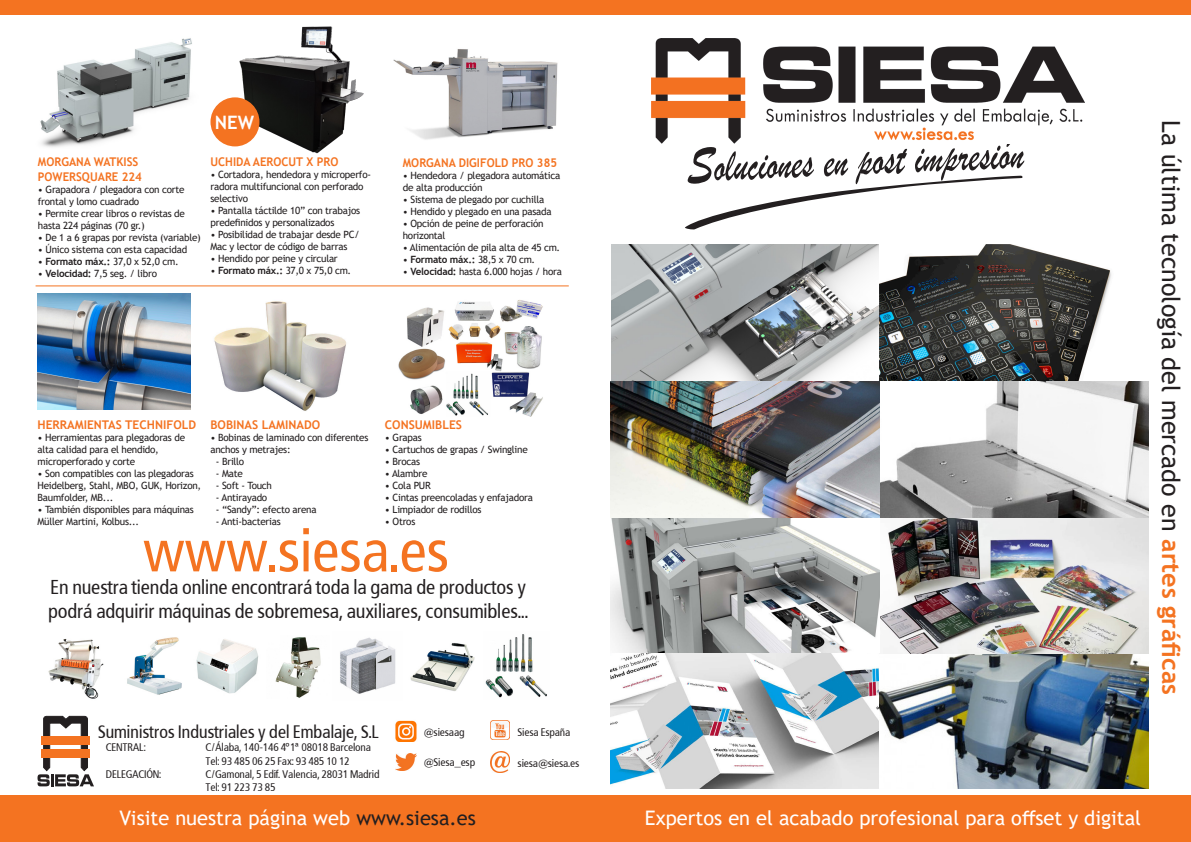
<style>
.page{position:relative;width:1191px;height:842px;background:#fff}
.page>*{position:absolute;margin:0;border:0;box-sizing:border-box;transform-origin:0 0}
.t1{font:60px "Carlos Noseven";color:#f47321}
.t2{font:25px "Trebuchet MS";color:#231f20}
.t3{font:20px "Carlos Noseven";color:#231f20}
.t4{font:20px "Trebuchet MS";color:#fff}
.t5{font:700 18.5px "Trebuchet MS";color:#fff}
.t6{font:18px "Carlos Noseven";color:#231f20}
.t7{font:700 12px "Trebuchet MS";color:#f47321;scale:.95 1}
.t8{font:700 12px "Trebuchet MS";color:#f47321}
.t9{font:11px/13.2px "Carlos Noseven";color:#231f20}
.t10{font:10px/12px "Trebuchet MS";letter-spacing:-.025em;color:#231f20}
.t11{font:700 10px "Trebuchet MS";letter-spacing:-.025em;color:#231f20}
.s1{font-weight:700}
.s2{font-weight:400}
.s3{font-family:"Trebuchet MS"}
.s4{color:#231f20}
.s5{font-weight:700;color:#f47321}
</style>
<div class="page">
<img style="left:610px;top:381px;width:539px;height:408px">
<div style="left:0;top:796px;width:1191px;height:46px;background:#f47321"></div>
<svg style="left:685px;top:143px;width:339px;height:87px"></svg>
<div style="left:0;top:0;width:1191px;height:14px;background:#f47321"></div>
<img style="left:214px;top:301px;width:133px;height:110px">
<img style="left:410px;top:643px;width:65px;height:48px">
<img style="left:196px;top:639px;width:63px;height:55px">
<img style="left:340px;top:637px;width:56px;height:57px">
<img style="left:275px;top:637px;width:46px;height:61px">
<img style="left:48px;top:639px;width:56px;height:60px">
<img style="left:485px;top:634px;width:62px;height:64px">
<img style="left:490px;top:752px;width:20px;height:21px">
<img style="left:395px;top:754px;width:21px;height:16px">
<img style="left:491px;top:721px;width:18px;height:19px">
<svg style="left:38px;top:716px;width:56px;height:70px"></svg>
<hr style="left:36px;top:285px;width:533px;height:1px;background:#f47321">
<img style="left:231px;top:26px;width:133px;height:128px">
<img style="left:127px;top:637px;width:55px;height:58px">
<img style="left:651px;top:38px;width:433px;height:105px">
<img style="left:611px;top:245px;width:500px;height:136px">
<img style="left:40px;top:38px;width:152px;height:109px">
<img style="left:394px;top:49px;width:164px;height:91px">
<img style="left:38px;top:294px;width:153px;height:115px">
<img style="left:398px;top:300px;width:145px;height:116px">
<img style="left:395px;top:720px;width:22px;height:22px">
<div style="left:210px;top:97px;width:49px;height:49px;background:#f47321;border-radius:50%"></div>
<p class="t5" style="left:215px;top:111px;width:41px">NEW</p>
<p class="t7" style="left:38px;top:155px;width:107px">MORGANA WATKISS</p>
<p class="t7" style="left:38px;top:169px;width:111px">POWERSQUARE 224</p>
<p class="t10" style="left:38px;top:183px;width:148px">• Grapadora / plegadora con corte frontal y lomo cuadrado</p>
<p class="t10" style="left:38px;top:207px;width:148px">• Permite crear libros o revistas de hasta 224 páginas (70 gr.)</p>
<p class="t10" style="left:38px;top:231px;width:164px">• De 1 a 6 grapas por revista (variable)</p>
<p class="t10" style="left:38px;top:243px;width:151px">• Único sistema con esta capacidad</p>
<p class="t10" style="left:38px;top:255px;width:142px">• <span class="s1">Formato máx.:</span> 37,0 x 52,0 cm.</p>
<p class="t10" style="left:38px;top:267px;width:121px">• <span class="s1">Velocidad:</span> 7,5 seg. / libro</p>
<p class="t7" style="left:210px;top:155px;width:136px">UCHIDA AEROCUT X PRO</p>
<p class="t10" style="left:210px;top:169px;width:162px">• Cortadora, hendedora y microperfo&shy;radora multifuncional con perforado selectivo</p>
<p class="t10" style="left:210px;top:205px;width:151px">• Pantalla táctilde 10” con trabajos</p>
<p class="t10" style="left:210px;top:217px;width:125px">predefinidos y personalizados</p>
<p class="t10" style="left:210px;top:229px;width:150px">• Posibilidad de trabajar desde PC/<br>Mac y lector de código de barras</p>
<p class="t10" style="left:210px;top:253px;width:129px">• Hendido por peine y circular</p>
<p class="t10" style="left:210px;top:265px;width:142px">• <span class="s1">Formato máx.:</span> 37,0 x 75,0 cm.</p>
<p class="t7" style="left:403px;top:155px;width:164px">MORGANA DIGIFOLD PRO 385</p>
<p class="t10" style="left:403px;top:169px;width:159px">• Hendedora / plegadora automática de alta producción</p>
<p class="t10" style="left:403px;top:193px;width:143px">• Sistema de plegado por cuchilla</p>
<p class="t10" style="left:403px;top:205px;width:150px">• Hendido y plegado en una pasada</p>
<p class="t10" style="left:403px;top:217px;width:142px">• Opción de peine de perforación horizontal</p>
<p class="t10" style="left:403px;top:241px;width:159px">• Alimentación de pila alta de 45 cm.</p>
<p class="t11" style="left:403px;top:253px;width:134px"><span class="s2">•</span> Formato máx.: <span class="s2">38,5 x 70 cm.</span></p>
<p class="t10" style="left:403px;top:265px;width:161px">• <span class="s1">Velocidad:</span> hasta 6.000 hojas / hora</p>
<p class="t8" style="left:385px;top:417px;width:79px">CONSUMIBLES</p>
<p class="t10" style="left:385px;top:431px;width:38px">• Grapas</p>
<p class="t10" style="left:385px;top:443px;width:144px">• Cartuchos de grapas / Swingline</p>
<p class="t10" style="left:385px;top:455px;width:37px">• Brocas</p>
<p class="t10" style="left:385px;top:467px;width:44px">• Alambre</p>
<p class="t10" style="left:385px;top:479px;width:47px">• Cola PUR</p>
<p class="t10" style="left:385px;top:491px;width:150px">• Cintas preencoladas y enfajadora</p>
<p class="t10" style="left:385px;top:503px;width:98px">• Limpiador de rodillos</p>
<p class="t10" style="left:385px;top:515px;width:32px">• Otros</p>
<p class="t8" style="left:38px;top:417px;width:160px">HERRAMIENTAS TECHNIFOLD</p>
<p class="t10" style="left:38px;top:431px;width:149px">• Herramientas para plegadoras de alta calidad para el hendido,</p>
<p class="t10" style="left:38px;top:455px;width:99px">microperforado y corte</p>
<p class="t10" style="left:38px;top:467px;width:165px">• Son compatibles con las plegadoras<br>Heidelberg, Stahl, MBO, GUK, Horizon,<br>Baumfolder, MB...</p>
<p class="t10" style="left:38px;top:503px;width:158px">• También disponibles para máquinas<br>Müller Martini, Kolbus...</p>
<p class="t8" style="left:210px;top:417px;width:111px">BOBINAS LAMINADO</p>
<p class="t10" style="left:210px;top:431px;width:159px">• Bobinas de laminado con diferentes anchos y metrajes:</p>
<p class="t10" style="left:216px;top:455px;width:30px">- Brillo</p>
<p class="t10" style="left:216px;top:467px;width:28px">- Mate</p>
<p class="t10" style="left:216px;top:479px;width:58px">- Soft - Touch</p>
<p class="t10" style="left:216px;top:491px;width:53px">- Antirayado</p>
<p class="t10" style="left:216px;top:503px;width:102px">- “Sandy”: efecto arena</p>
<p class="t10" style="left:216px;top:515px;width:66px">- Anti-bacterias</p>
<p class="t1" style="left:138px;top:514px;width:308px">www.siesa.es</p>
<p class="t3" style="left:49px;top:575px;width:477px">En nuestra tienda online encontrará toda la gama de productos y</p>
<p class="t3" style="left:47px;top:599px;width:481px">podrá adquirir máquinas de sobremesa, auxiliares, consumibles...</p>
<p class="t6" style="left:97px;top:721px;width:282px">Suministros Industriales y del Embalaje, S.L</p>
<p class="t9" style="left:105px;top:741px;width:41px">CENTRAL:</p>
<p class="t9" style="left:205px;top:741px;width:167px">C/Álaba, 140-146 4<span class="s3">º</span>1<span class="s3">ª</span> 08018 Barcelona</p>
<p class="t9" style="left:205px;top:754px;width:145px">Tel: 93 485 06 25 Fax: 93 485 10 12</p>
<p class="t9" style="left:105px;top:767px;width:57px">DELEGACIÓN:</p>
<p class="t9" style="left:205px;top:767px;width:175px">C/Gamonal, 5 Edif. Valencia, 28031 Madrid<br>Tel: 91 223 73 85</p>
<p class="t9" style="left:423px;top:726px;width:42px">@siesaag</p>
<p class="t9" style="left:423px;top:756px;width:53px">@Siesa_esp</p>
<p class="t9" style="left:517px;top:726px;width:54px">Siesa España</p>
<p class="t9" style="left:517px;top:756px;width:63px">siesa@siesa.es</p>
<p class="t4" style="left:120px;top:806px;width:358px">Visite nuestra página web <span class="s4">www.siesa.es</span></p>
<p class="t4" style="left:645px;top:806px;width:498px">Expertos en el acabado profesional para offset y digital</p>
<p class="t2" style="left:1186px;top:120px;width:576px;rotate:90deg">La última tecnología del mercado en <span class="s5">artes gráficas</span></p>
</div>
